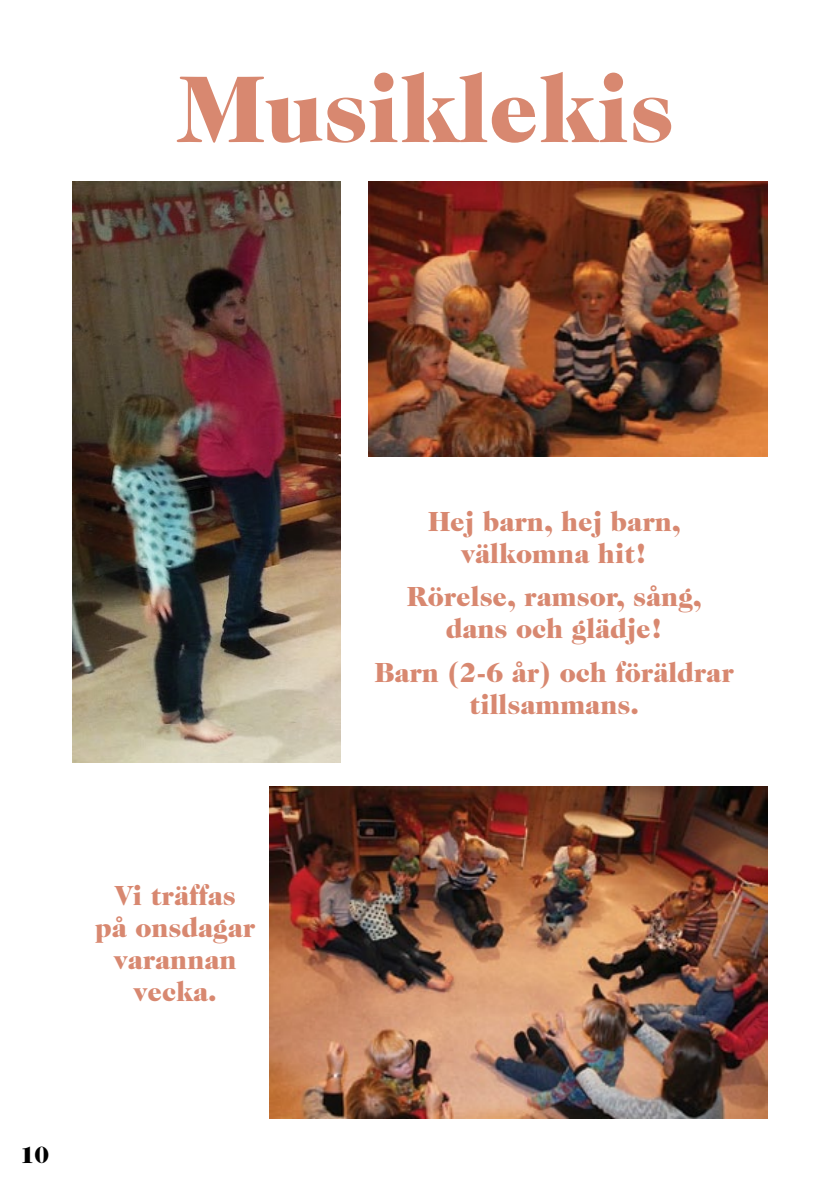
<style>
.page{position:relative;width:840px;height:1191px;background:#fff}
.page>*{position:absolute;margin:0;border:0;box-sizing:border-box;transform-origin:0 0}
.t1{font:900 96px "Caslon 224 Std";color:#d88870}
.t2{font:900 28px/32px "Caslon 224 Std";color:#d88870;text-align:center}
.t3{font:900 24px "Caslon 224 Std";color:#000}
</style>
<div class="page">
<img style="left:72px;top:181px;width:268px;height:581px">
<img style="left:269px;top:786px;width:498px;height:333px">
<img style="left:369px;top:181px;width:398px;height:275px">
<h1 class="t1" style="left:179px;top:53px;width:496px">Musiklekis</h1>
<p class="t2" style="left:95px;top:879px;width:161px">Vi träffas<br>på onsdagar varannan vecka.</p>
<p class="t3" style="left:20px;top:1141px;width:31px">10</p>
<p class="t2" style="left:428px;top:505px;width:254px">Hej barn, hej barn, välkomna hit!</p>
<p class="t2" style="left:407px;top:581px;width:296px">Rörelse, ramsor, sång, dans och glädje!</p>
<p class="t2" style="left:374px;top:656px;width:360px">Barn (2-6 år) och föräldrar tillsammans.</p>
</div>
